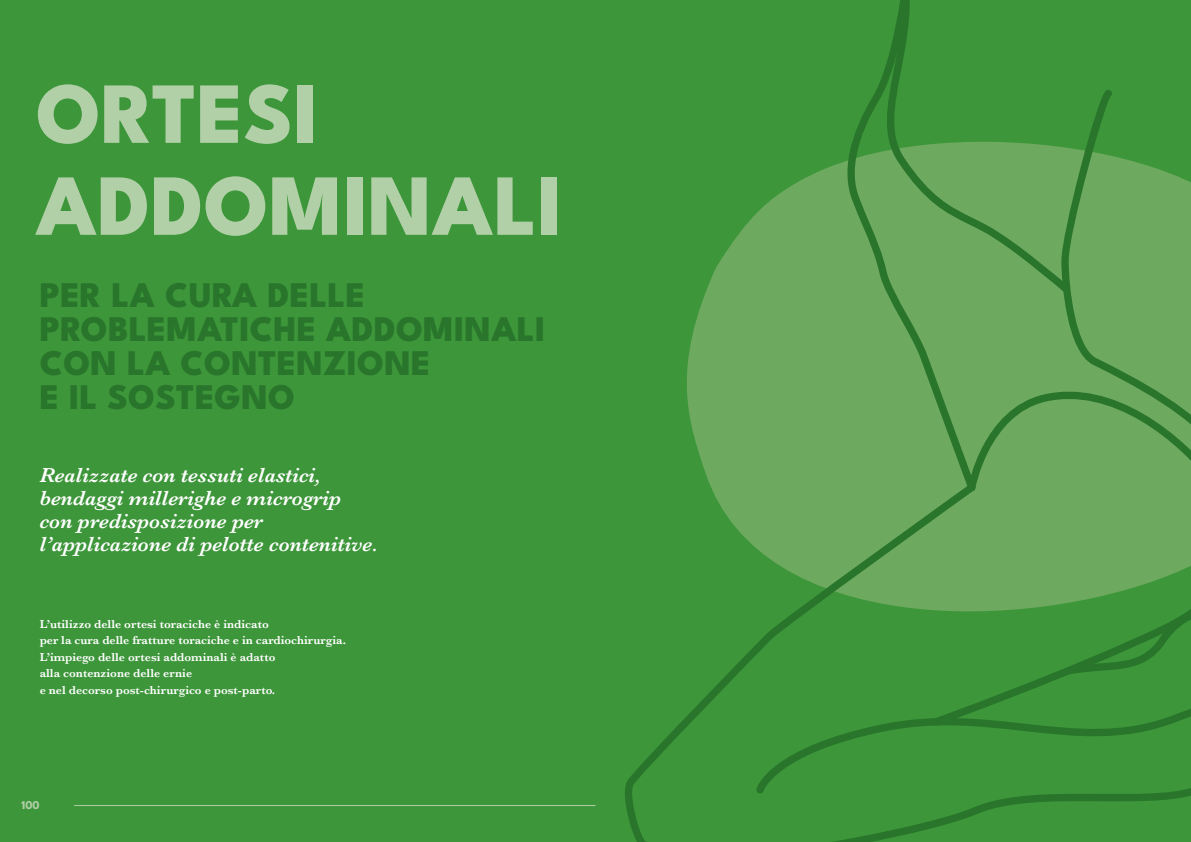
<style>
.page{position:relative;width:1191px;height:842px;background:#3d963a}
.page>*{position:absolute;margin:0;border:0;box-sizing:border-box;transform-origin:0 0}
.t1{font:800 87px/92px "League Spartan";color:#b2d0a8}
.t2{font:800 36px/34px "League Spartan";letter-spacing:.005em;color:#28752b}
.t3{font:italic 600 21px/23px "Baskerville";color:#fff}
.t4{font:600 12px/16.5px "Baskerville";color:#fff}
.t5{font:700 12px "League Spartan";color:#b2d0a8}
</style>
<div class="page">
<hr style="left:74px;top:805px;width:521px;height:1px;background:#b2d0a8">
<svg style="left:687px;top:163px;width:152px;height:318px;fill:#6da95f"></svg>
<svg style="left:839px;top:87px;width:90px;height:394px;background:#63a357"></svg>
<svg style="left:878px;top:0;width:51px;height:294px"></svg>
<svg style="left:929px;top:90px;width:262px;height:391px"></svg>
<svg style="left:966px;top:377px;width:225px;height:104px;background:#65a359"></svg>
<svg style="left:625px;top:481px;width:566px;height:361px"></svg>
<svg style="left:1062px;top:607px;width:129px;height:144px"></svg>
<h1 class="t1" style="left:36px;top:61px;width:527px">ORTESI<br>ADDOMINALI</h1>
<h2 class="t2" style="left:40px;top:275px;width:507px">PER LA CURA DELLE<br>PROBLEMATICHE ADDOMINALI<br>CON LA CONTENZIONE<br>E IL SOSTEGNO</h2>
<h3 class="t3" style="left:40px;top:464px;width:340px">Realizzate con tessuti elastici, bendaggi millerighe e microgrip con predisposizione per l’applicazione di pelotte contenitive.</h3>
<p class="t4" style="left:40px;top:616px;width:308px">L’utilizzo delle ortesi toraciche è indicato<br>per la cura delle fratture toraciche e in cardiochirurgia.<br>L’impiego delle ortesi addominali è adatto<br>alla contenzione delle ernie<br>e nel decorso post-chirurgico e post-parto.</p>
<p class="t5" style="left:22px;top:796px;width:20px">100</p>
</div>
